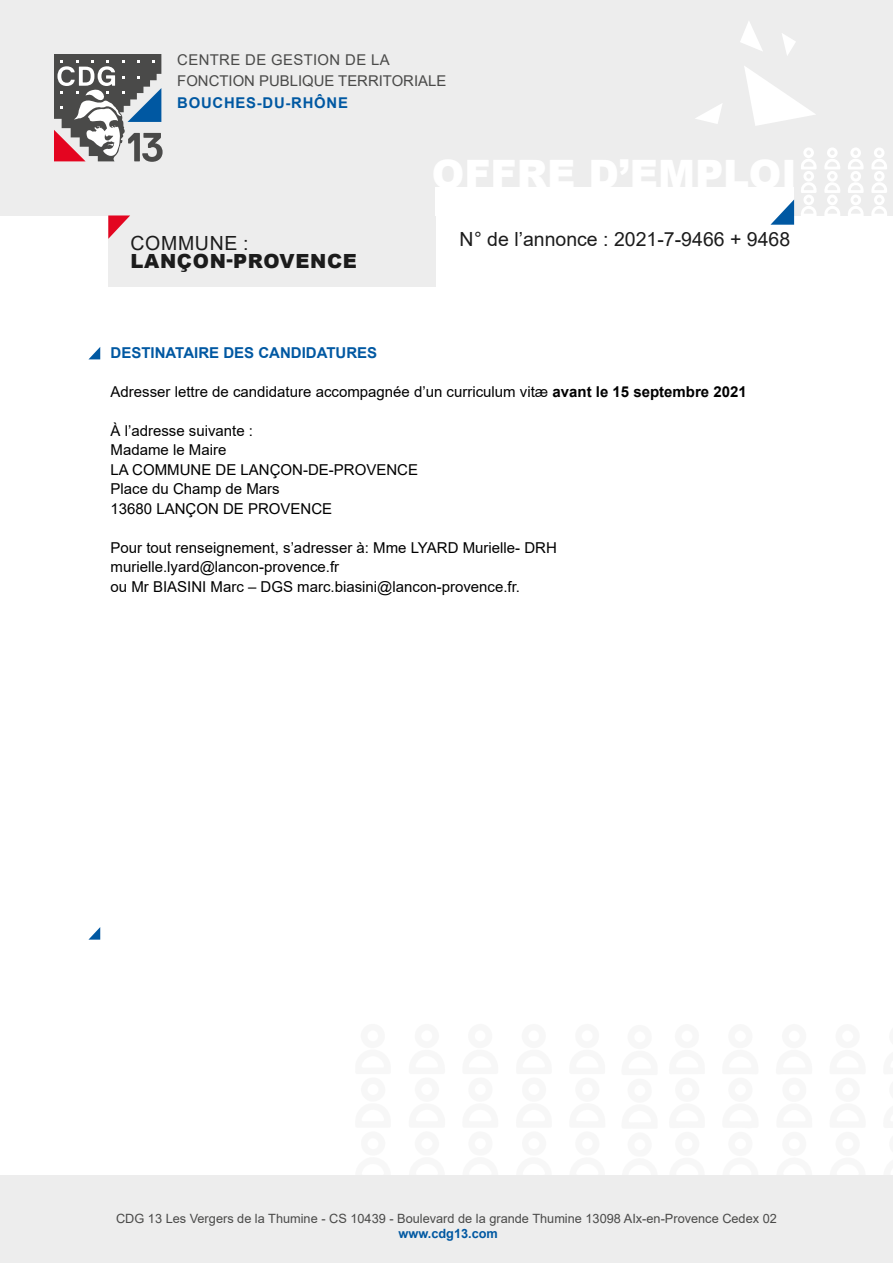
<style>
.page{position:relative;width:893px;height:1263px;background:#fff}
.page>*{position:absolute;margin:0;border:0;box-sizing:border-box;transform-origin:0 0}
.t1{font:19.5px "Arial";color:#1c1c1c}
.t2{font:900 19.5px "Arial";letter-spacing:.035em;color:#1c1c1c}
.t3{font:19.5px "Arial";letter-spacing:.035em;color:#1c1c1c}
.t4{font:15px/19.5px "Arial";color:#000}
.t5{font:700 15px "Arial";color:#0058a2}
.t6{font:14.85px/21.5px "Arial";color:#4a4a49}
.t7{font:700 14.85px "Arial";letter-spacing:.05em;color:#0058a2}
.t8{font:12.75px "Arial";color:#4a4a49}
.t9{font:700 12.75px "Arial";color:#0058a2}
.s1{font-weight:700}
</style>
<div class="page">
<div style="left:0;top:0;width:893px;height:215px;background:#ededed"></div>
<div style="left:108px;top:207px;width:327px;height:79px;background:#ededed"></div>
<div style="left:0;top:1175px;width:893px;height:88px;background:#ededed"></div>
<div style="left:435px;top:187px;width:358px;height:28px;background:#fff"></div>
<svg style="left:740px;top:21px;width:23px;height:30px"></svg>
<svg style="left:770px;top:199px;width:24px;height:26px"></svg>
<svg style="left:89px;top:347px;width:11px;height:12px"></svg>
<svg style="left:88px;top:927px;width:12px;height:13px"></svg>
<svg style="left:744px;top:66px;width:71px;height:60px"></svg>
<svg style="left:695px;top:104px;width:27px;height:20px"></svg>
<svg style="left:782px;top:33px;width:14px;height:22px"></svg>
<svg style="left:54px;top:54px;width:109px;height:108px"></svg>
<svg style="left:824px;top:148px;width:16px;height:67px"></svg>
<svg style="left:801px;top:148px;width:16px;height:67px"></svg>
<svg style="left:848px;top:148px;width:16px;height:67px"></svg>
<svg style="left:871px;top:148px;width:16px;height:67px"></svg>
<svg style="left:108px;top:215px;width:22px;height:24px"></svg>
<p class="t6" style="left:177px;top:49px;width:270px">CENTRE DE GESTION DE LA<br>FONCTION PUBLIQUE TERRITORIALE</p>
<p class="t7" style="left:177px;top:92px;width:172px">BOUCHES-DU-RHÔNE</p>
<h1 class="t3" style="left:131px;top:229px;width:120px">COMMUNE :</h1>
<h1 class="t2" style="left:131px;top:246px;width:228px">LANÇON-PROVENCE</h1>
<h1 class="t1" style="left:460px;top:226px;width:332px">N° de l’annonce : 2021-7-9466 + 9468</h1>
<p class="t5" style="left:111px;top:342px;width:268px">DESTINATAIRE DES CANDIDATURES</p>
<p class="t4" style="left:111px;top:382px;width:638px">Adresser lettre de candidature accompagnée d’un curriculum vitæ <span class="s1">avant le 15 septembre 2021</span></p>
<p class="t4" style="left:111px;top:421px;width:309px">À l’adresse suivante :<br>Madame le Maire<br>LA COMMUNE DE LANÇON-DE-PROVENCE<br>Place du Champ de Mars<br>13680 LANÇON DE PROVENCE</p>
<p class="t4" style="left:111px;top:538px;width:448px">Pour tout renseignement, s’adresser à: Mme LYARD Murielle- DRH murielle.lyard@lancon-provence.fr<br>ou Mr BIASINI Marc – DGS marc.biasini@lancon-provence.fr.</p>
<p class="t8" style="left:116px;top:1209px;width:662px">CDG 13 Les Vergers de la Thumine - CS 10439 - Boulevard de la grande Thumine 13098 AIx-en-Provence Cedex 02</p>
<p class="t9" style="left:399px;top:1224px;width:101px">www.cdg13.com</p>
</div>
